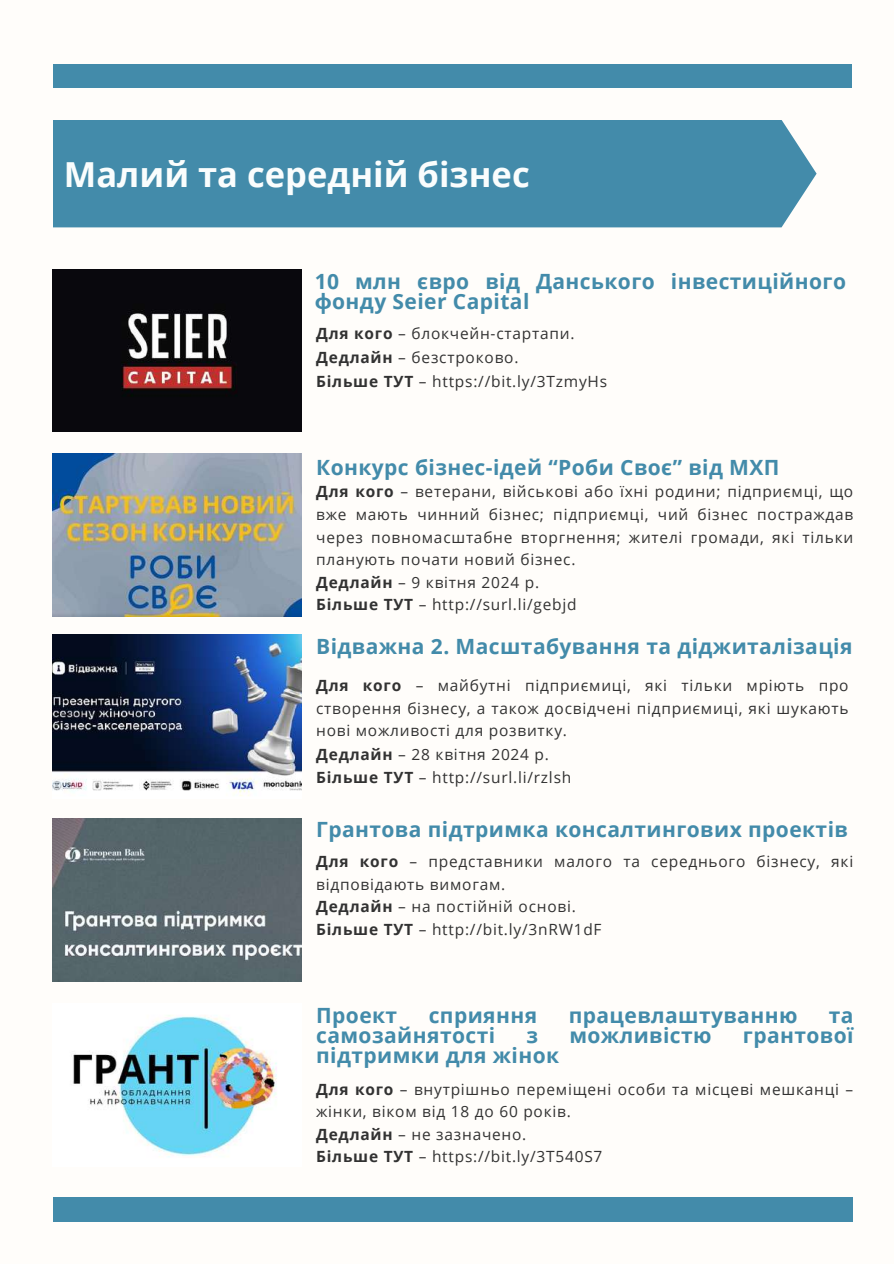
<style>
.page{position:relative;width:894px;height:1264px;background:#fff}
.page>*{position:absolute;margin:0;border:0;box-sizing:border-box;transform-origin:0 0}
.t1{font:700 34.5px "Open Sans";color:#fafdfd}
.t2{font:700 21px/20.2px "Open Sans";letter-spacing:.02em;color:#438baa}
.t3{font:15.45px/22.5px "Open Sans";letter-spacing:.05em;color:#323232}
.s1{font-weight:700}
</style>
<div class="page">
<div style="left:0;top:0;width:893px;height:1263px;background:#fffdfa"></div>
<img style="left:53px;top:270px;width:248px;height:162px">
<div style="left:53px;top:64px;width:797px;height:24px;background:#438baa"></div>
<div style="left:53px;top:1197px;width:799px;height:24px;background:#438baa"></div>
<div style="left:53px;top:120px;width:763px;height:107px;background:#438baa"></div>
<img style="left:53px;top:634px;width:248px;height:162px">
<img style="left:53px;top:818px;width:248px;height:163px">
<img style="left:53px;top:453px;width:248px;height:164px">
<img style="left:73px;top:1015px;width:204px;height:142px">
<h1 class="t1" style="left:64px;top:150px;width:467px">Малий та середній бізнес</h1>
<h2 class="t2" style="left:314px;top:270px;width:532px">10 млн євро від Данського інвестиційного фонду Seier Capital</h2>
<p class="t3" style="left:316px;top:321px;width:292px;line-height:23.7px"><span class="s1">Для кого</span> – блокчейн-стартапи.<br><span class="s1">Дедлайн</span> – безстроково.<br><span class="s1">Більше ТУТ</span> – https://bit.ly/3TzmyHs</p>
<h2 class="t2" style="left:316px;top:456px;width:465px">Конкурс бізнес-ідей “Роби Своє” від МХП</h2>
<p class="t3" style="left:316px;top:480px;width:538px"><span class="s1">Для кого</span> – ветерани, військові або їхні родини; підприємці, що вже мають чинний бізнес; підприємці, чий бізнес постраждав через повномасштабне вторгнення; жителі громади, які тільки планують почати новий бізнес.<br><span class="s1">Дедлайн</span> – 9 квітня 2024 р.<br><span class="s1">Більше ТУТ</span> – http://surl.li/gebjd</p>
<h2 class="t2" style="left:316px;top:635px;width:537px">Відважна 2. Масштабування та діджиталізація</h2>
<p class="t3" style="left:316px;top:673px;width:534px;line-height:23.1px"><span class="s1">Для кого</span> – майбутні підприємиці, які тільки мріють про створення бізнесу, а також досвідчені підприємиці, які шукають нові можливості для розвитку.<br><span class="s1">Дедлайн</span> – 28 квітня 2024 р.<br><span class="s1">Більше ТУТ</span> – http://surl.li/rzlsh</p>
<h2 class="t2" style="left:316px;top:818px;width:533px">Грантова підтримка консалтингових проектів</h2>
<p class="t3" style="left:316px;top:850px;width:538px"><span class="s1">Для кого</span> – представники малого та середнього бізнесу, які відповідають вимогам.<br><span class="s1">Дедлайн</span> – на постійній основі.<br><span class="s1">Більше ТУТ</span> – http://bit.ly/3nRW1dF</p>
<h2 class="t2" style="left:316px;top:1004px;width:83px">Проект</h2>
<h2 class="t2" style="left:428px;top:1004px;width:110px">сприяння</h2>
<h2 class="t2" style="left:568px;top:1004px;width:230px">працевлаштуванню</h2>
<h2 class="t2" style="left:828px;top:1004px;width:26px">та</h2>
<h2 class="t2" style="left:316px;top:1024px;width:180px">самозайнятості</h2>
<h2 class="t2" style="left:526px;top:1024px;width:13px">з</h2>
<h2 class="t2" style="left:569px;top:1024px;width:144px">можливістю</h2>
<h2 class="t2" style="left:742px;top:1024px;width:112px">грантової</h2>
<h2 class="t2" style="left:316px;top:1044px;width:244px">підтримки для жінок</h2>
<p class="t3" style="left:316px;top:1077px;width:538px"><span class="s1">Для кого</span> – внутрішньо переміщені особи та місцеві мешканці – жінки, віком від 18 до 60 років.<br><span class="s1">Дедлайн</span> – не зазначено.<br><span class="s1">Більше ТУТ</span> – https://bit.ly/3T540S7</p>
</div>
